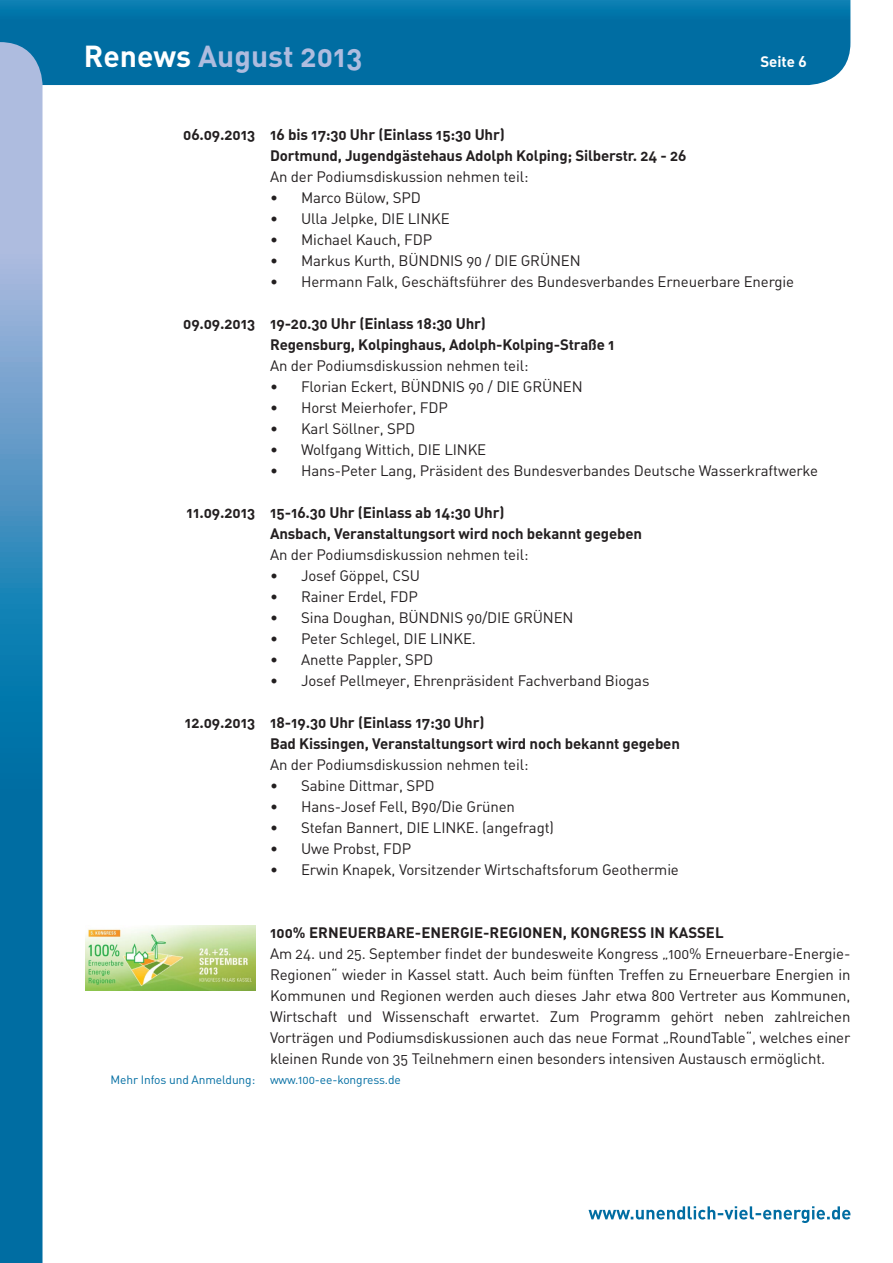
<style>
.page{position:relative;width:893px;height:1263px;background:#fff}
.page>*{position:absolute;margin:0;border:0;box-sizing:border-box;transform-origin:0 0}
.t1{font:30px "DIN Bold Alternate";color:#aebcdf}
.t2{font:15.15px "DIN Bold Alternate";letter-spacing:-.01em;color:#231f20}
.t3{font:15px/21px "DIN Regular Alternate";letter-spacing:-.01em;color:#231f20;text-align:justify}
.t4{font:15px "DIN Bold Alternate";letter-spacing:-.01em;color:#231f20}
.t5{font:15px "DIN Bold Alternate";color:#fff}
.t6{font:12px "DIN Regular Alternate";letter-spacing:-.01em;color:#006da2}
.s1{color:#fff}
</style>
<div class="page">
<svg style="left:0;top:0;width:850px;height:85px;background:#0270a4"></svg>
<svg style="left:0;top:42px;width:43px;height:1221px;background:#3d8bb9"></svg>
<svg style="left:588px;top:1206px;width:262px;height:17px"></svg>
<img style="left:85px;top:926px;width:170px;height:65px">
<h1 class="t1" style="left:84px;top:37px;width:280px"><span class="s1">Renews</span> August 2013</h1>
<p class="t5" style="left:760px;top:52px;width:48px">Seite 6</p>
<p class="t2" style="left:183px;top:125px;width:323px">06.09.2013 16 bis 17:30 Uhr (Einlass 15:30 Uhr)</p>
<p class="t4" style="left:270px;top:146px;width:418px">Dortmund, Jugendgästehaus Adolph Kolping; Silberstr. 24 - 26</p>
<p class="t3" style="left:270px;top:166px;width:260px">An der Podiumsdiskussion nehmen teil:</p>
<p class="t3" style="left:270px;top:187px;width:152px">• Marco Bülow, SPD</p>
<p class="t3" style="left:270px;top:208px;width:181px">• Ulla Jelpke, DIE LINKE</p>
<p class="t3" style="left:270px;top:229px;width:164px">• Michael Kauch, FDP</p>
<p class="t3" style="left:270px;top:250px;width:312px">• Markus Kurth, BÜNDNIS 90 / DIE GRÜNEN</p>
<p class="t3" style="left:270px;top:271px;width:525px">• Hermann Falk, Geschäftsführer des Bundesverbandes Erneuerbare Energie</p>
<p class="t2" style="left:183px;top:314px;width:304px">09.09.2013 19-20.30 Uhr (Einlass 18:30 Uhr)</p>
<p class="t4" style="left:270px;top:335px;width:346px">Regensburg, Kolpinghaus, Adolph-Kolping-Straße 1</p>
<p class="t3" style="left:270px;top:355px;width:260px">An der Podiumsdiskussion nehmen teil:</p>
<p class="t3" style="left:270px;top:376px;width:314px">• Florian Eckert, BÜNDNIS 90 / DIE GRÜNEN</p>
<p class="t3" style="left:270px;top:397px;width:179px">• Horst Meierhofer, FDP</p>
<p class="t3" style="left:270px;top:418px;width:147px">• Karl Söllner, SPD</p>
<p class="t3" style="left:270px;top:439px;width:218px">• Wolfgang Wittich, DIE LINKE</p>
<p class="t3" style="left:270px;top:460px;width:550px">• Hans-Peter Lang, Präsident des Bundesverbandes Deutsche Wasserkraftwerke</p>
<p class="t2" style="left:187px;top:503px;width:319px">11.09.2013 15-16.30 Uhr (Einlass ab 14:30 Uhr)</p>
<p class="t4" style="left:270px;top:524px;width:373px">Ansbach, Veranstaltungsort wird noch bekannt gegeben</p>
<p class="t3" style="left:270px;top:544px;width:260px">An der Podiumsdiskussion nehmen teil:</p>
<p class="t3" style="left:270px;top:565px;width:151px">• Josef Göppel, CSU</p>
<p class="t3" style="left:270px;top:586px;width:149px">• Rainer Erdel, FDP</p>
<p class="t3" style="left:270px;top:607px;width:305px">• Sina Doughan, BÜNDNIS 90/DIE GRÜNEN</p>
<p class="t3" style="left:270px;top:628px;width:207px">• Peter Schlegel, DIE LINKE.</p>
<p class="t3" style="left:270px;top:649px;width:165px">• Anette Pappler, SPD</p>
<p class="t3" style="left:270px;top:670px;width:381px">• Josef Pellmeyer, Ehrenpräsident Fachverband Biogas</p>
<p class="t2" style="left:185px;top:713px;width:301px">12.09.2013 18-19.30 Uhr (Einlass 17:30 Uhr)</p>
<p class="t4" style="left:270px;top:734px;width:411px">Bad Kissingen, Veranstaltungsort wird noch bekannt gegeben</p>
<p class="t3" style="left:270px;top:754px;width:260px">An der Podiumsdiskussion nehmen teil:</p>
<p class="t3" style="left:270px;top:775px;width:166px">• Sabine Dittmar, SPD</p>
<p class="t3" style="left:270px;top:796px;width:246px">• Hans-Josef Fell, B90/Die Grünen</p>
<p class="t3" style="left:270px;top:817px;width:285px">• Stefan Bannert, DIE LINKE. (angefragt)</p>
<p class="t3" style="left:270px;top:838px;width:143px">• Uwe Probst, FDP</p>
<p class="t3" style="left:270px;top:859px;width:410px">• Erwin Knapek, Vorsitzender Wirtschaftsforum Geothermie</p>
<p class="t4" style="left:270px;top:923px;width:127px">100% Erneuerbare</p>
<p class="t4" style="left:415px;top:923px;width:310px">-Energie-Regionen, Kongress in Kassel</p>
<p class="t3" style="left:270px;top:943px;width:582px">Am 24. und 25. September findet der bundesweite Kongress „100% Erneuerbare-Energie-Regionen“ wieder in Kassel statt. Auch beim fünften Treffen zu Erneuerbare Energien in Kommunen und Regionen werden auch dieses Jahr etwa 800 Vertreter aus Kommunen, Wirtschaft und Wissenschaft erwartet. Zum Programm gehört neben zahlreichen Vorträgen und Podiumsdiskussionen auch das neue Format „RoundTable“, welches einer kleinen Runde von 35 Teilnehmern einen besonders intensiven Austausch ermöglicht.</p>
<p class="t6" style="left:111px;top:1072px;width:292px">Mehr Infos und Anmeldung: www.100-ee-kongress.de</p>
</div>
